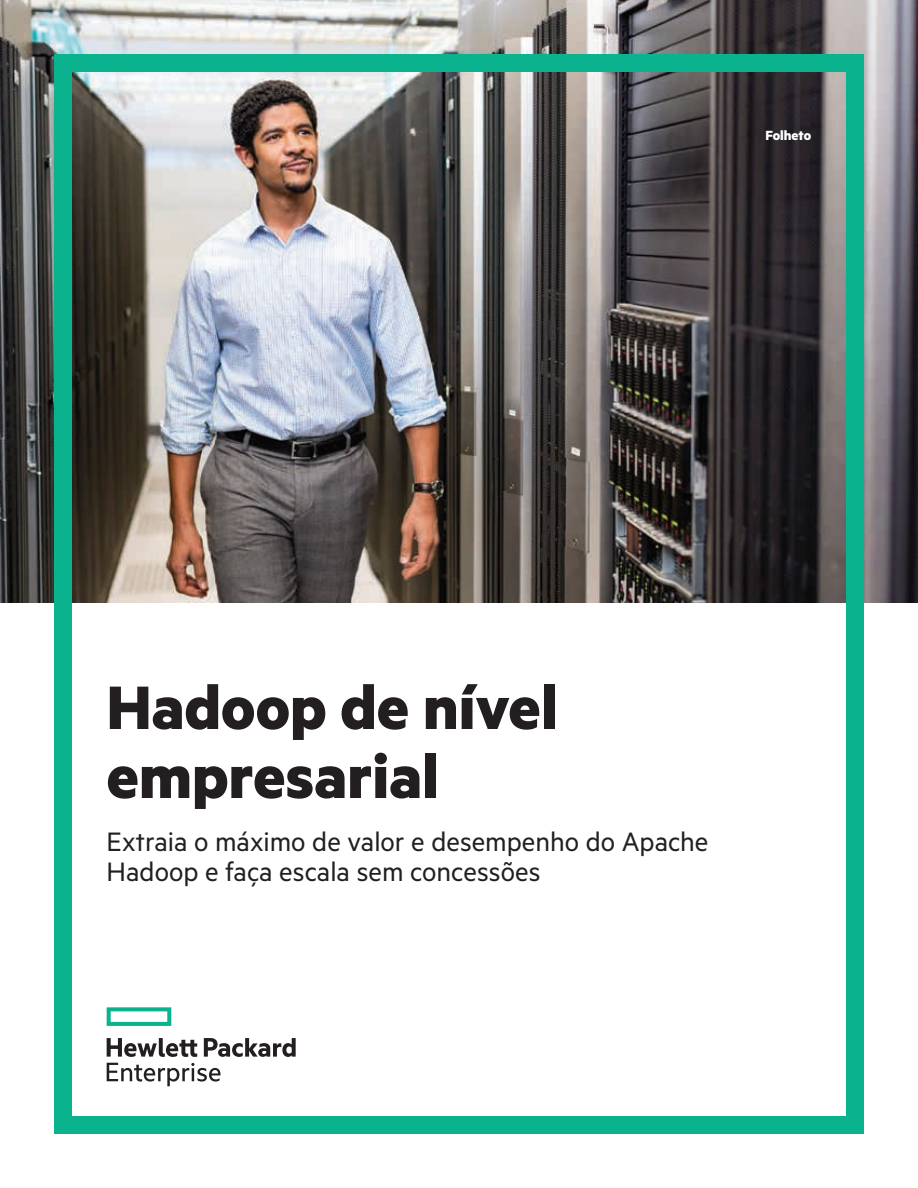
<style>
.page{position:relative;width:918px;height:1188px;background:#fff}
.page>*{position:absolute;margin:0;border:0;box-sizing:border-box;transform-origin:0 0}
.Headline_Metric_Bold{font:700 69px/69px "Metric";color:#231f20}
.Cover_Subhead_Metric{font:30px/30px "Metric";color:#231f20}
.Descriptor_Metric_Bo{font:700 15px "Metric";color:#fff}
</style>
<div class="page">
<img style="left:0;top:0;width:918px;height:602px">
<div style="left:54px;top:54px;width:810px;height:1080px;border:18px solid #0ab38d"></div>
<svg style="left:107px;top:1007px;width:64px;height:19px"></svg>
<svg style="left:107px;top:1038px;width:189px;height:48px"></svg>
<p class="Descriptor_Metric_Bo" style="left:765px;top:127px;width:47px">Folheto</p>
<p class="Headline_Metric_Bold" style="left:107px;top:671px;width:452px">Hadoop de nível empresarial</p>
<p class="Cover_Subhead_Metric" style="left:107px;top:825px;width:603px">Extraia o máximo de valor e desempenho do Apache<br>Hadoop e faça escala sem concessões</p>
</div>
